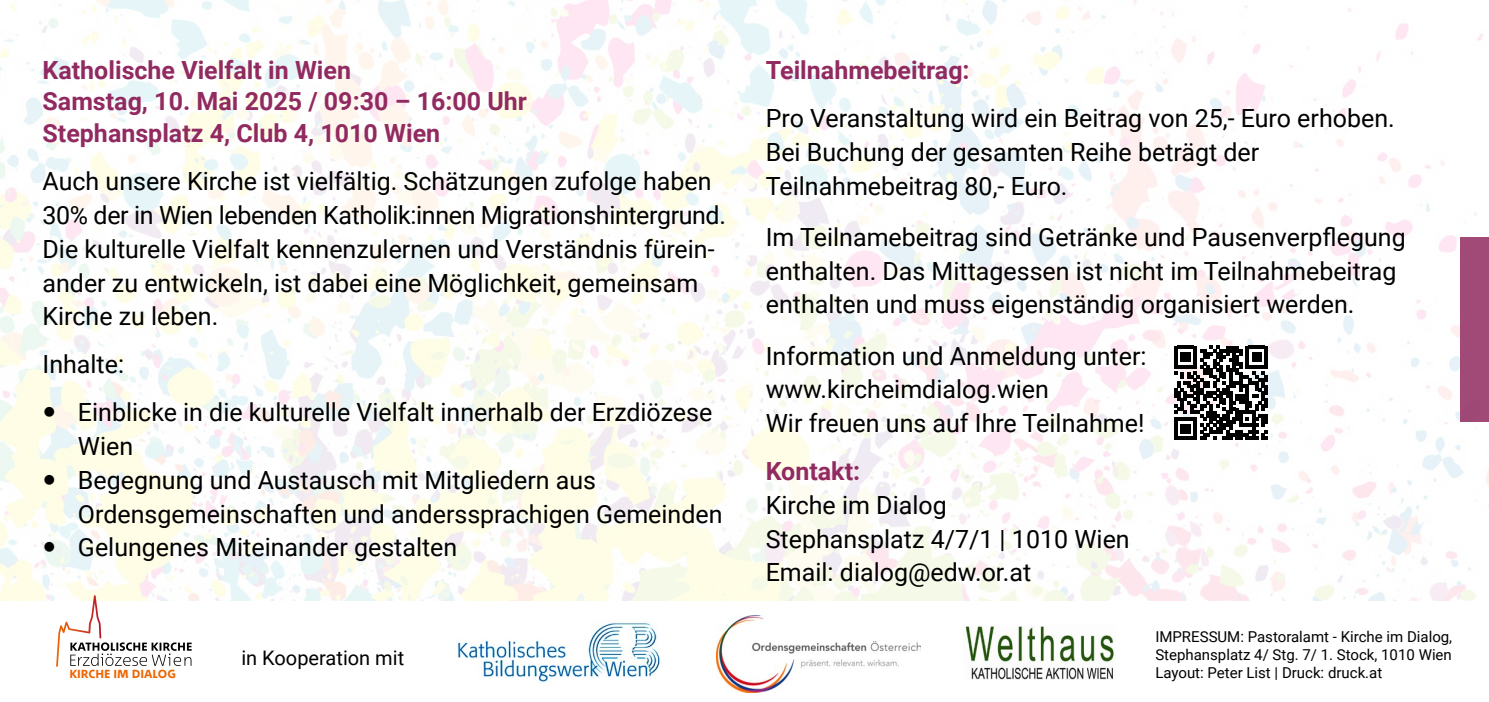
<style>
.page{position:relative;width:1489px;height:702px;background:#fff}
.page>*{position:absolute;margin:0;border:0;box-sizing:border-box;transform-origin:0 0}
.t1{font:25px/33.8px "Roboto";color:#000}
.t2{font:700 25px/31.2px "Roboto";color:#912a60}
.t3{font:20px "Roboto";color:#000}
.t4{font:15px/18px "Roboto";color:#000}
.t5{font:700 12px "Between 2";color:#ec6500}
</style>
<div class="page">
<img style="left:0;top:0;width:1488px;height:601px">
<img style="left:457px;top:623px;width:203px;height:59px">
<img style="left:716px;top:616px;width:204px;height:76px">
<img style="left:965px;top:625px;width:150px;height:54px">
<svg style="left:1173px;top:346px;width:94px;height:94px"></svg>
<div style="left:1460px;top:237px;width:28px;height:185px;background:#a14a78"></div>
<img style="left:56px;top:595px;width:45px;height:71px">
<svg style="left:70px;top:642px;width:122px;height:24px"></svg>
<svg style="left:45px;top:407px;width:9px;height:10px"></svg>
<svg style="left:45px;top:475px;width:9px;height:9px"></svg>
<svg style="left:45px;top:542px;width:9px;height:10px"></svg>
<p class="t2" style="left:43px;top:54px;width:486px">Katholische Vielfalt in Wien<br>Samstag, 10. Mai 2025 / 09:30 – 16:00 Uhr<br>Stephansplatz 4, Club 4, 1010 Wien</p>
<p class="t1" style="left:43px;top:164px;width:685px">Auch unsere Kirche ist vielfältig. Schätzungen zufolge haben 30% der in Wien lebenden Katholik:innen Migrationshintergrund.<br>Die kulturelle Vielfalt kennenzulernen und Verständnis fürein&shy;ander zu entwickeln, ist dabei eine Möglichkeit, gemeinsam Kirche zu leben.</p>
<p class="t1" style="left:78px;top:339px;width:636px;line-height:48px;text-indent:-35px">Inhalte:<br>Einblicke in die kulturelle Vielfalt innerhalb der Erzdiözese</p>
<p class="t1" style="left:78px;top:428px;width:646px">Wien<br>Begegnung und Austausch mit Mitgliedern aus Ordensgemeinschaften und anderssprachigen Gemeinden Gelungenes Miteinander gestalten</p>
<p class="t2" style="left:765px;top:54px;width:205px">Teilnahmebeitrag:</p>
<p class="t1" style="left:765px;top:100px;width:630px">Pro Veranstaltung wird ein Beitrag von 25,- Euro erhoben.<br>Bei Buchung der gesamten Reihe beträgt der<br>Teilnahmebeitrag 80,- Euro.</p>
<p class="t1" style="left:765px;top:219px;width:641px">Im Teilnamebeitrag sind Getränke und Pausenverpflegung enthalten. Das Mittagessen ist nicht im Teilnahmebeitrag enthalten und muss eigenständig organisiert werden.</p>
<p class="t1" style="left:765px;top:338px;width:382px">Information und Anmeldung unter: www.kircheimdialog.wien<br>Wir freuen uns auf Ihre Teilnahme!</p>
<p class="t2" style="left:765px;top:454px;width:96px">Kontakt:</p>
<p class="t1" style="left:765px;top:487px;width:365px">Kirche im Dialog<br>Stephansplatz 4/7/1 | 1010 Wien<br>Email: dialog@edw.or.at</p>
<p class="t4" style="left:1155px;top:627px;width:298px">IMPRESSUM: Pastoralamt - Kirche im Dialog,<br>Stephansplatz 4/ Stg. 7/ 1. Stock, 1010 Wien</p>
<p class="t3" style="left:241px;top:643px;width:164px">in Kooperation mit</p>
<p class="t5" style="left:69px;top:666px;width:108px">KIRCHE IM DIALOG</p>
<p class="t4" style="left:1155px;top:663px;width:228px">Layout: Peter List | Druck: druck.at</p>
</div>
